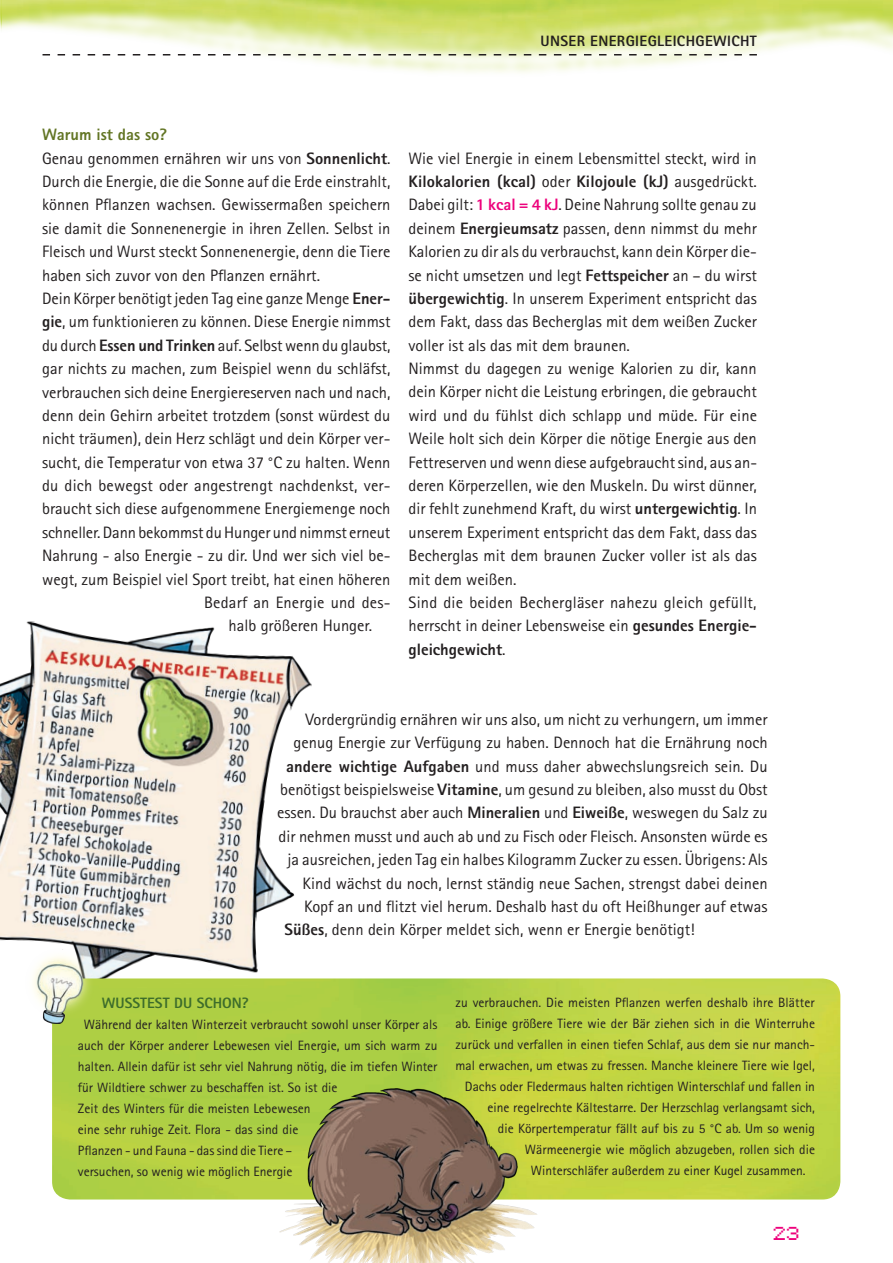
<style>
.page{position:relative;width:893px;height:1263px;background:#fff}
.page>*{position:absolute;margin:0;border:0;box-sizing:border-box;transform-origin:0 0}
.t1{font:16.5px/23.4px "Rotis Sans Serif";color:#231f20}
.t2{font:800 16.5px "Rotis Sans Serif";color:#627524}
.t3{font:800 15px "Rotis Sans Serif";letter-spacing:.025em;color:#231f20}
.t4{font:800 15px "Rotis Sans Serif";color:#3d6d2b}
.t5{font:15px "Pixel FJ8 pt 1 Normal";color:#ed027c}
.t6{font:13.5px/21px "Rotis Sans Serif";color:#231f20}
.s1{font-weight:800}
.s2{font-weight:800;color:#ed027c}
</style>
<div class="page">
<img style="left:0;top:0;width:893px;height:73px">
<svg style="left:43px;top:54px;width:714px;height:2px"></svg>
<img style="left:0;top:621px;width:312px;height:357px">
<img style="left:52px;top:978px;width:788px;height:221px">
<img style="left:26px;top:949px;width:68px;height:75px">
<img style="left:279px;top:1089px;width:258px;height:174px">
<p class="t3" style="left:540px;top:32px;width:218px">Unser Energiegleichgewicht</p>
<p class="t2" style="left:42px;top:124px;width:126px">Warum ist das so?</p>
<p class="t1" style="left:42px;top:146px;width:350px">Genau genommen ernähren wir uns von <span class="s1">Sonnenlicht</span>.</p>
<p class="t1" style="left:42px;top:170px;width:350px">Durch die Energie, die die Sonne auf die Erde einstrahlt,</p>
<p class="t1" style="left:42px;top:193px;width:350px">können Pflanzen wachsen. Gewissermaßen speichern</p>
<p class="t1" style="left:42px;top:216px;width:350px">sie damit die Sonnenenergie in ihren Zellen. Selbst in</p>
<p class="t1" style="left:42px;top:240px;width:350px">Fleisch und Wurst steckt Sonnenenergie, denn die Tiere</p>
<p class="t1" style="left:42px;top:263px;width:279px">haben sich zuvor von den Pflanzen ernährt.</p>
<p class="t1" style="left:42px;top:287px;width:350px">Dein Körper benötigt jeden Tag eine ganze Menge <span class="s1">Ener-</span></p>
<p class="t1" style="left:42px;top:310px;width:350px"><span class="s1">gie</span>, um funktionieren zu können. Diese Energie nimmst</p>
<p class="t1" style="left:42px;top:333px;width:350px">du durch <span class="s1">Essen und Trinken</span> auf. Selbst wenn du glaubst,</p>
<p class="t1" style="left:42px;top:357px;width:350px">gar nichts zu machen, zum Beispiel wenn du schläfst,</p>
<p class="t1" style="left:42px;top:380px;width:350px">verbrauchen sich deine Energiereserven nach und nach,</p>
<p class="t1" style="left:42px;top:403px;width:350px">denn dein Gehirn arbeitet trotzdem (sonst würdest du</p>
<p class="t1" style="left:42px;top:427px;width:350px">nicht träumen), dein Herz schlägt und dein Körper ver-</p>
<p class="t1" style="left:42px;top:450px;width:350px">sucht, die Temperatur von etwa 37 °C zu halten. Wenn</p>
<p class="t1" style="left:42px;top:474px;width:350px">du dich bewegst oder angestrengt nachdenkst, ver-</p>
<p class="t1" style="left:42px;top:497px;width:350px">braucht sich diese aufgenommene Energiemenge noch</p>
<p class="t1" style="left:42px;top:520px;width:350px">schneller. Dann bekommst du Hunger und nimmst erneut</p>
<p class="t1" style="left:42px;top:544px;width:350px">Nahrung - also Energie - zu dir. Und wer sich viel be-</p>
<p class="t1" style="left:42px;top:567px;width:350px">wegt, zum Beispiel viel Sport treibt, hat einen höheren</p>
<p class="t1" style="left:204px;top:591px;width:188px">Bedarf an Energie und des-</p>
<p class="t1" style="left:229px;top:614px;width:145px">halb größeren Hunger.</p>
<p class="t1" style="left:408px;top:146px;width:350px">Wie viel Energie in einem Lebensmittel steckt, wird in <span class="s1">Kilokalorien (kcal)</span> oder <span class="s1">Kilojoule (kJ)</span> ausgedrückt.<br>Dabei gilt: <span class="s2">1 kcal = 4 kJ</span>. Deine Nahrung sollte genau zu deinem <span class="s1">Energieumsatz</span> passen, denn nimmst du mehr Kalorien zu dir als du verbrauchst, kann dein Körper die&shy;se nicht umsetzen und legt <span class="s1">Fettspeicher</span> an – du wirst <span class="s1">übergewichtig</span>. In unserem Experiment entspricht das dem Fakt, dass das Becherglas mit dem weißen Zucker voller ist als das mit dem braunen.<br>Nimmst du dagegen zu wenige Kalorien zu dir, kann dein Körper nicht die Leistung erbringen, die gebraucht wird und du fühlst dich schlapp und müde. Für eine Weile holt sich dein Körper die nötige Energie aus den Fettreserven und wenn diese aufgebraucht sind, aus an&shy;deren Körperzellen, wie den Muskeln. Du wirst dünner, dir fehlt zunehmend Kraft, du wirst <span class="s1">untergewichtig</span>. In unserem Experiment entspricht das dem Fakt, dass das Becherglas mit dem braunen Zucker voller ist als das mit dem weißen.<br>Sind die beiden Bechergläser nahezu gleich gefüllt, herrscht in deiner Lebensweise ein <span class="s1">gesundes Energie&shy;gleichgewicht</span>.</p>
<p class="t1" style="left:306px;top:707px;width:463px">Vordergründig ernähren wir uns also, um nicht zu verhungern, um immer</p>
<p class="t1" style="left:294px;top:731px;width:475px">genug Energie zur Verfügung zu haben. Dennoch hat die Ernährung noch</p>
<p class="t1" style="left:286px;top:754px;width:483px"><span class="s1">andere wichtige Aufgaben</span> und muss daher abwechslungsreich sein. Du</p>
<p class="t1" style="left:280px;top:777px;width:489px">benötigst beispielsweise <span class="s1">Vitamine</span>, um gesund zu bleiben, also musst du Obst</p>
<p class="t1" style="left:277px;top:801px;width:492px">essen. Du brauchst aber auch <span class="s1">Mineralien</span> und <span class="s1">Eiweiße</span>, weswegen du Salz zu</p>
<p class="t1" style="left:279px;top:824px;width:491px">dir nehmen musst und auch ab und zu Fisch oder Fleisch. Ansonsten würde es</p>
<p class="t1" style="left:288px;top:848px;width:481px">ja ausreichen, jeden Tag ein halbes Kilogramm Zucker zu essen. Übrigens: Als</p>
<p class="t1" style="left:303px;top:871px;width:467px">Kind wächst du noch, lernst ständig neue Sachen, strengst dabei deinen</p>
<p class="t1" style="left:304px;top:894px;width:465px">Kopf an und flitzt viel herum. Deshalb hast du oft Heißhunger auf etwas</p>
<p class="t1" style="left:285px;top:918px;width:412px"><span class="s1">Süßes</span>, denn dein Körper meldet sich, wenn er Energie benötigt!</p>
<p class="t4" style="left:102px;top:993px;width:148px">Wusstest du schon?</p>
<p class="t6" style="left:78px;top:1014px;width:361px;text-indent:6px">Während der kalten Winterzeit verbraucht sowohl unser Körper als auch der Körper anderer Lebewesen viel Energie, um sich warm zu halten. Allein dafür ist sehr viel Nahrung nötig, die im tiefen Winter für Wildtiere schwer zu beschaffen ist. So ist die<br>Zeit des Winters für die meisten Lebewesen<br>eine sehr ruhige Zeit. Flora - das sind die<br>Pflanzen - und Fauna - das sind die Tiere –<br>versuchen, so wenig wie möglich Energie</p>
<p class="t6" style="left:455px;top:992px;width:361px">zu verbrauchen. Die meisten Pflanzen werfen deshalb ihre Blätter</p>
<p class="t6" style="left:455px;top:1013px;width:361px">ab. Einige größere Tiere wie der Bär ziehen sich in die Winterruhe</p>
<p class="t6" style="left:455px;top:1034px;width:361px">zurück und verfallen in einen tiefen Schlaf, aus dem sie nur manch-</p>
<p class="t6" style="left:455px;top:1055px;width:361px">mal erwachen, um etwas zu fressen. Manche kleinere Tiere wie Igel,</p>
<p class="t6" style="left:465px;top:1076px;width:352px">Dachs oder Fledermaus halten richtigen Winterschlaf und fallen in</p>
<p class="t6" style="left:487px;top:1097px;width:329px">eine regelrechte Kältestarre. Der Herzschlag verlangsamt sich,</p>
<p class="t6" style="left:498px;top:1118px;width:319px">die Körpertemperatur fällt auf bis zu 5 °C ab. Um so wenig</p>
<p class="t6" style="left:525px;top:1139px;width:292px">Wärmeenergie wie möglich abzugeben, rollen sich die</p>
<p class="t6" style="left:531px;top:1160px;width:276px">Winterschläfer außerdem zu einer Kugel zusammen.</p>
<p class="t5" style="left:774px;top:1221px;width:28px">23</p>
</div>
